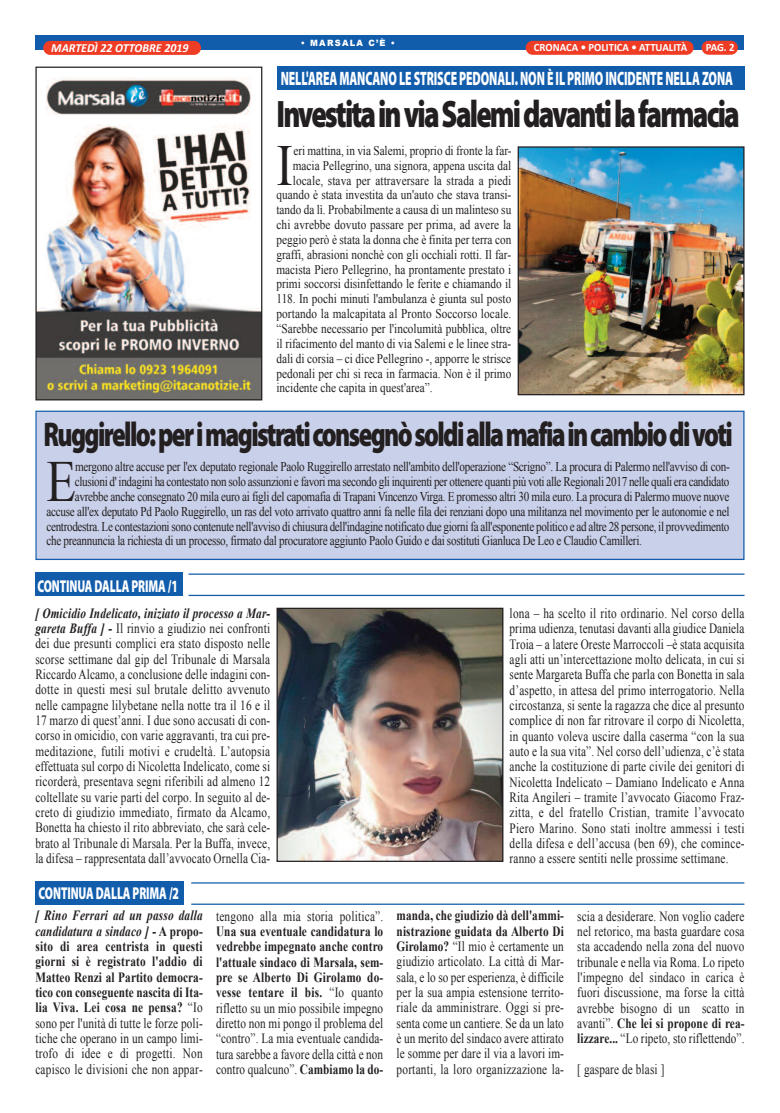
<style>
.page{position:relative;width:780px;height:1113px;background:#fff}
.page>*{position:absolute;margin:0;border:0;box-sizing:border-box;transform-origin:0 0}
.t1{font:58.25px "Times New Roman";color:#231f20;scale:.83 1}
.t2{font:58.12px "Times New Roman";color:#231f20;scale:.85 1}
.t3{font:900 38.38px "Myriad Pro";letter-spacing:-.065em;color:#231f20;scale:.74 1}
.t4{font:900 34.38px "Myriad Pro";letter-spacing:-.065em;color:#231f20;scale:.74 1}
.t5{font:900 19.5px "Myriad Pro";letter-spacing:-.01em;color:#fff;scale:.6 1}
.t6{font:900 17.25px "Myriad Pro";letter-spacing:-.01em;color:#fff;scale:.66 1}
.t7{font:14.12px/15.4px "Times New Roman";letter-spacing:.01em;color:#231f20;text-align:justify;scale:.8 1}
.t8{font:700 14.12px/15.4px "Times New Roman";letter-spacing:.005em;color:#231f20;text-align:justify;scale:.8 1}
.t9{font:13.38px "Times New Roman";letter-spacing:-.025em;color:#231f20;scale:.83 1}
.t10{font:13.25px "Times New Roman";color:#231f20;scale:.85 1}
.t11{font:italic 700 12.38px "Calibri";color:#fff;scale:.96 1}
.t12{font:700 11.12px "Calibri";color:#fff;scale:.96 1}
.t13{font:900 8.62px "Arial";letter-spacing:.15em;color:#fff;scale:.96 1}
.s1{font-weight:700;font-style:italic}
.s2{font-style:italic}
.s3{font-weight:400}
.s4{font-weight:700}
</style>
<div class="page">
<div style="left:35px;top:35px;width:708px;height:14px;background:#115cab"></div>
<div style="left:701px;top:41px;width:36px;height:14px;background:#ef3c25;border-radius:7px"></div>
<div style="left:525px;top:41px;width:168px;height:14px;background:#ef3c25;border-radius:7px"></div>
<div style="left:43px;top:41px;width:158px;height:14px;background:#ef3c25;border-radius:7px"></div>
<div style="left:35px;top:572px;width:147px;height:24px;background:#115cab"></div>
<div style="left:35px;top:881px;width:149px;height:24px;background:#115cab"></div>
<hr style="left:191px;top:882px;width:553px;height:1px;background:#115cab">
<hr style="left:191px;top:903px;width:553px;height:2px;background:#115cab">
<hr style="left:188px;top:573px;width:556px;height:2px;background:#115cab">
<hr style="left:188px;top:595px;width:556px;height:1px;background:#115cab">
<img style="left:37px;top:78px;width:223px;height:320px">
<div style="left:35px;top:67px;width:227px;height:333px;border:1px solid #231f20"></div>
<img style="left:278px;top:609px;width:223px;height:251px">
<div style="left:276px;top:607px;width:227px;height:255px;border:1px solid #231f20"></div>
<div style="left:276px;top:67px;width:468px;height:23px;background:#115cab"></div>
<img style="left:519px;top:148px;width:223px;height:245px">
<div style="left:517px;top:146px;width:227px;height:249px;border:1px solid #231f20"></div>
<div style="left:37px;top:412px;width:706px;height:147px;background:#c9d0e9"></div>
<div style="left:35px;top:411px;width:709px;height:149px;border:1px solid #115cab"></div>
<p class="t13" style="left:301px;top:37px;width:100px">• MARSALA C’È •</p>
<p class="t11" style="left:51px;top:42px;width:144px">MARTEDÌ 22 OTTOBRE 2019</p>
<p class="t12" style="left:534px;top:43px;width:161px">CRONACA • POLITICA • ATTUALITÀ</p>
<p class="t12" style="left:705px;top:43px;width:32px">PAG. 2</p>
<h3 class="t5" style="left:281px;top:71px;width:755px">NELL'AREA MANCANO LE STRISCE PEDONALI. NON È IL PRIMO INCIDENTE NELLA ZONA</h3>
<h3 class="t3" style="left:276px;top:100px;width:627px">InvestitainviaSalemidavantilafarmacia</h3>
<h2 class="t2" style="left:276px;top:133px;width:21px">I</h2>
<p class="t10" style="left:293px;top:143px;width:258px">eri mattina, in via Salemi, proprio di fronte la far-</p>
<p class="t10" style="left:293px;top:158px;width:258px">macia Pellegrino, una signora, appena uscita dal</p>
<p class="t10" style="left:293px;top:173px;width:258px">locale, stava per attraversare la strada a piedi</p>
<p class="t10" style="left:276px;top:187px;width:278px">quando è stata investita da un'auto che stava transi-</p>
<p class="t10" style="left:276px;top:202px;width:278px">tando da lì. Probabilmente a causa di un malinteso su</p>
<p class="t10" style="left:276px;top:217px;width:278px">chi avrebbe dovuto passare per prima, ad avere la</p>
<p class="t10" style="left:276px;top:232px;width:278px">peggio però è stata la donna che è finita per terra con</p>
<p class="t10" style="left:276px;top:247px;width:278px">graffi, abrasioni nonchè con gli occhiali rotti. Il far-</p>
<p class="t10" style="left:276px;top:262px;width:278px">macista Piero Pellegrino, ha prontamente prestato i</p>
<p class="t10" style="left:276px;top:277px;width:278px">primi soccorsi disinfettando le ferite e chiamando il</p>
<p class="t10" style="left:276px;top:291px;width:278px">118. In pochi minuti l'ambulanza è giunta sul posto</p>
<p class="t10" style="left:276px;top:306px;width:278px">portando la malcapitata al Pronto Soccorso locale.</p>
<p class="t10" style="left:276px;top:321px;width:278px">“Sarebbe necessario per l'incolumità pubblica, oltre</p>
<p class="t10" style="left:276px;top:336px;width:278px">il rifacimento del manto di via Salemi e le linee stra-</p>
<p class="t10" style="left:276px;top:351px;width:278px">dali di corsia – ci dice Pellegrino -, apporre le strisce</p>
<p class="t10" style="left:276px;top:366px;width:278px">pedonali per chi si reca in farmacia. Non è il primo</p>
<p class="t10" style="left:276px;top:381px;width:185px">incidente che capita in quest'area”.</p>
<h3 class="t4" style="left:44px;top:422px;width:932px">Ruggirello:perimagistraticonsegnòsoldiallamafiaincambiodivoti</h3>
<h1 class="t1" style="left:46px;top:449px;width:37px">E</h1>
<p class="t9" style="left:75px;top:459px;width:790px">mergono altre accuse per l'ex deputato regionale Paolo Ruggirello arrestato nell'ambito dell'operazione “Scrigno”. La procura di Palermo nell'avviso di con-</p>
<p class="t9" style="left:75px;top:474px;width:790px">clusioni d' indagini ha contestato non solo assunzioni e favori ma secondo gli inquirenti per ottenere quanti più voti alle Regionali 2017 nelle quali era candidato</p>
<p class="t9" style="left:75px;top:489px;width:790px">avrebbe anche consegnato 20 mila euro ai figli del capomafia di Trapani Vincenzo Virga. E promesso altri 30 mila euro. La procura di Palermo muove nuove</p>
<p class="t9" style="left:46px;top:504px;width:824px">accuse all'ex deputato Pd Paolo Ruggirello, un ras del voto arrivato quattro anni fa nelle fila dei renziani dopo una militanza nel movimento per le autonomie e nel</p>
<p class="t9" style="left:46px;top:518px;width:824px">centrodestra. Le contestazioni sono contenute nell'avviso di chiusura dell'indagine notificato due giorni fa all'esponente politico e ad altre 28 persone, il provvedimento</p>
<p class="t9" style="left:46px;top:533px;width:719px">che preannuncia la richiesta di un processo, firmato dal procuratore aggiunto Paolo Guido e dai sostituti Gianluca De Leo e Claudio Camilleri.</p>
<p class="t6" style="left:37px;top:579px;width:214px">CONTINUA DALLA PRIMA /1</p>
<p class="t7" style="left:35px;top:605px;width:295px"><span class="s1">[ Omicidio Indelicato, iniziato il processo a Mar&shy;gareta Buffa ] -</span> Il rinvio a giudizio nei confronti dei due presunti complici era stato disposto nelle scorse settimane dal gip del Tribunale di Marsala Riccardo Alcamo, a conclusione delle indagini con&shy;dotte in questi mesi sul brutale delitto avvenuto nelle campagne lilybetane nella notte tra il 16 e il 17 marzo di quest’anni. I due sono accusati di con&shy;corso in omicidio, con varie aggravanti, tra cui pre&shy;meditazione, futili motivi e crudeltà. L’autopsia effettuata sul corpo di Nicoletta Indelicato, come si ricorderà, presentava segni riferibili ad almeno 12 coltellate su varie parti del corpo. In seguito al de&shy;creto di giudizio immediato, firmato da Alcamo, Bonetta ha chiesto il rito abbreviato, che sarà cele&shy;brato al Tribunale di Marsala. Per la Buffa, invece, la difesa – rappresentata dall’avvocato Ornella Cia-</p>
<p class="t7" style="left:509px;top:605px;width:295px">lona – ha scelto il rito ordinario. Nel corso della prima udienza, tenutasi davanti alla giudice Daniela Troia – a latere Oreste Marroccoli –è stata acquisita agli atti un’intercettazione molto delicata, in cui si sente Margareta Buffa che parla con Bonetta in sala d’aspetto, in attesa del primo interrogatorio. Nella circostanza, si sente la ragazza che dice al presunto complice di non far ritrovare il corpo di Nicoletta, in quanto voleva uscire dalla caserma “con la sua auto e la sua vita”. Nel corso dell’udienza, c’è stata anche la costituzione di parte civile dei genitori di Nicoletta Indelicato – Damiano Indelicato e Anna Rita Angileri – tramite l’avvocato Giacomo Fraz&shy;zitta, e del fratello Cristian, tramite l’avvocato Piero Marino. Sono stati inoltre ammessi i testi della difesa e dell’accusa (ben 69), che comince&shy;ranno a essere sentiti nelle prossime settimane.</p>
<p class="t6" style="left:39px;top:886px;width:214px">CONTINUA DALLA PRIMA /2</p>
<p class="t8" style="left:35px;top:907px;width:211px"><span class="s2">[ Rino Ferrari ad un passo dalla candidatura a sindaco ] -</span> A propo&shy;sito di area centrista in questi giorni si è registrato l'addio di Matteo Renzi al Partito democra&shy;tico con conseguente nascita di Ita&shy;lia Viva. Lei cosa ne pensa? <span class="s3">“Io sono per l'unità di tutte le forze poli&shy;tiche che operano in un campo limi&shy;trofo di idee e di progetti. Non capisco le divisioni che non appar-</span></p>
<p class="t7" style="left:216px;top:908px;width:210px">tengono alla mia storia politica”.</p>
<p class="t7" style="left:216px;top:923px;width:211px"><span class="s4">Una sua eventuale candidatura lo vedrebbe impegnato anche contro l'attuale sindaco di Marsala, sem&shy;pre se Alberto Di Girolamo do&shy;vesse tentare il bis.</span> “Io quanto rifletto su un mio possibile impegno diretto non mi pongo il problema del “contro”. La mia eventuale candida&shy;tura sarebbe a favore della città e non contro qualcuno”. <span class="s4">Cambiamo la do-</span></p>
<p class="t7" style="left:396px;top:908px;width:211px"><span class="s4">manda, che giudizio dà dell'ammi&shy;nistrazione guidata da Alberto Di Girolamo?</span> “Il mio è certamente un giudizio articolato. La città di Mar&shy;sala, e lo so per esperienza, è difficile per la sua ampia estensione territo&shy;riale da amministrare. Oggi si pre&shy;senta come un cantiere. Se da un lato è un merito del sindaco avere attirato le somme per dare il via a lavori im&shy;portanti, la loro organizzazione la-</p>
<p class="t7" style="left:577px;top:908px;width:211px">scia a desiderare. Non voglio cadere nel retorico, ma basta guardare cosa sta accadendo nella zona del nuovo tribunale e nella via Roma. Lo ripeto l'impegno del sindaco in carica è fuori discussione, ma forse la città avrebbe bisogno di un scatto in avanti”. <span class="s4">Che lei si propone di rea&shy;lizzare...</span> “Lo ripeto, sto riflettendo”.</p>
<p class="t7" style="left:577px;top:1061px;width:110px">[ gaspare de blasi ]</p>
</div>
